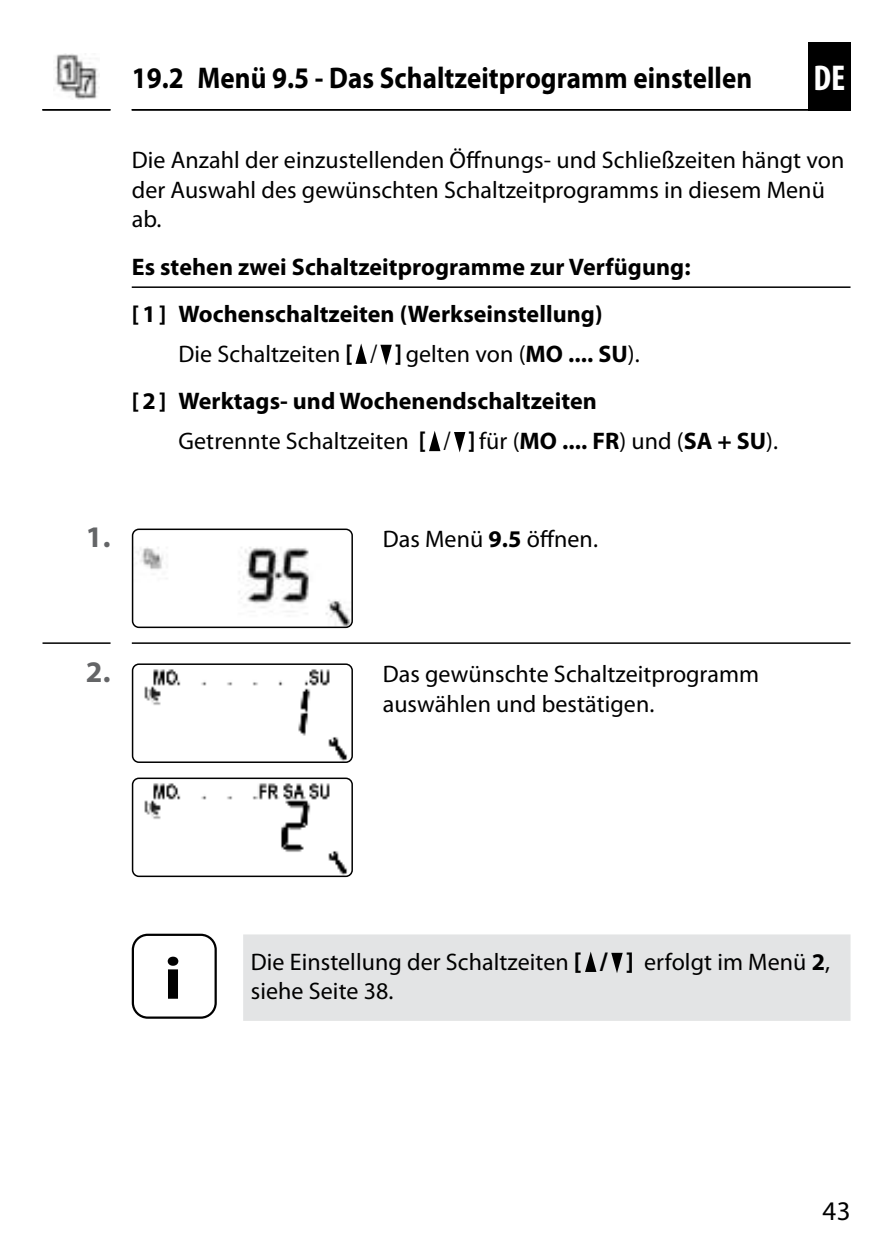
<style>
.page{position:relative;width:893px;height:1259px;background:#fff}
.page>*{position:absolute;margin:0;border:0;box-sizing:border-box;transform-origin:0 0}
.t1{font:700 60px "Myriad Pro";color:#000;scale:1.1 1}
.t2{font:700 condensed 36px "Myriad Pro";color:#fff}
.t3{font:700 30px "Myriad Pro";letter-spacing:.005em;color:#000;scale:.9 1}
.t4{font:700 30px "Myriad Pro";color:#646567}
.t5{font:27px "Myriad Pro";color:#000}
.t6{font:24px/29.4px "Myriad Pro";letter-spacing:.005em;color:#000}
.t7{font:700 24px/47.4px "Myriad Pro";letter-spacing:.005em;color:#000}
.s1{font-weight:400}
.s2{font-stretch:condensed;font-size:25.5px}
.s3{font-weight:400;font-stretch:condensed;font-size:25.5px}
.s4{font-weight:700;font-stretch:condensed;font-size:25.5px}
.s5{font-weight:700}
.s6{font-weight:700;font-size:25.5px}
</style>
<div class="page">
<div style="left:808px;top:42px;width:42px;height:69px;background:#000"></div>
<hr style="left:132px;top:109px;width:718px;height:2px;background:#000">
<hr style="left:42px;top:109px;width:68px;height:2px;background:#000">
<img style="left:53px;top:53px;width:47px;height:47px">
<hr style="left:132px;top:286px;width:718px;height:2px;background:#000">
<svg style="left:355px;top:343px;width:12px;height:21px"></svg>
<svg style="left:380px;top:345px;width:12px;height:20px"></svg>
<svg style="left:429px;top:431px;width:11px;height:20px"></svg>
<svg style="left:454px;top:432px;width:11px;height:20px"></svg>
<svg style="left:43px;top:642px;width:807px;height:2px;background:#444"></svg>
<img style="left:134px;top:530px;width:217px;height:96px">
<div style="left:132px;top:528px;width:221px;height:100px;border:1px solid #000;border-radius:6px"></div>
<img style="left:134px;top:665px;width:217px;height:96px">
<div style="left:132px;top:663px;width:221px;height:100px;border:1px solid #000;border-radius:6px"></div>
<img style="left:134px;top:779px;width:217px;height:96px">
<div style="left:132px;top:777px;width:221px;height:100px;border:1px solid #000;border-radius:6px"></div>
<div style="left:243px;top:934px;width:607px;height:87px;background:#e3e4e5"></div>
<div style="left:132px;top:933px;width:85px;height:85px;border:2px solid #000;border-radius:15px"></div>
<svg style="left:585px;top:951px;width:11px;height:21px"></svg>
<svg style="left:611px;top:953px;width:12px;height:20px"></svg>
<p class="t3" style="left:132px;top:62px;width:691px">19.2 Menü 9.5 - Das Schaltzeitprogramm einstellen</p>
<h2 class="t2" style="left:813px;top:57px;width:33px">DE</h2>
<p class="t6" style="left:132px;top:147px;width:714px">Die Anzahl der einzustellenden Öffnungs- und Schließzeiten hängt von der Auswahl des gewünschten Schaltzeitprogramms in diesem Menü ab.</p>
<p class="t7" style="left:132px;top:244px;width:560px">Es stehen zwei Schaltzeitprogramme zur Verfügung: [ 1 ] Wochenschaltzeiten (Werkseinstellung)</p>
<p class="t7" style="left:132px;top:331px;width:509px;text-indent:47px"><span class="s1">Die Schaltzeiten</span> <span class="s2">[</span> <span class="s3">/</span> <span class="s2">]</span> <span class="s1">gelten von (</span>MO .... SU<span class="s1">). </span>[ 2 ] Werktags- und Wochenendschaltzeiten</p>
<p class="t6" style="left:179px;top:427px;width:601px">Getrennte Schaltzeiten <span class="s4">[</span> <span class="s2">/</span> <span class="s4">]</span> für (<span class="s5">MO .... FR</span>) und (<span class="s5">SA + SU</span>).</p>
<p class="t4" style="left:86px;top:522px;width:26px">1.</p>
<p class="t6" style="left:383px;top:526px;width:217px">Das Menü <span class="s5">9.5</span> öffnen.</p>
<p class="t4" style="left:86px;top:656px;width:26px">2.</p>
<p class="t6" style="left:383px;top:660px;width:378px">Das gewünschte Schaltzeitprogramm auswählen und bestätigen.</p>
<h1 class="t1" style="left:164px;top:947px;width:18px">i</h1>
<p class="t6" style="left:251px;top:948px;width:581px">Die Einstellung der Schaltzeiten <span class="s6">[ / ]</span> erfolgt im Menü <span class="s5">2</span>, siehe Seite 38.</p>
<p class="t5" style="left:822px;top:1197px;width:30px">43</p>
</div>
